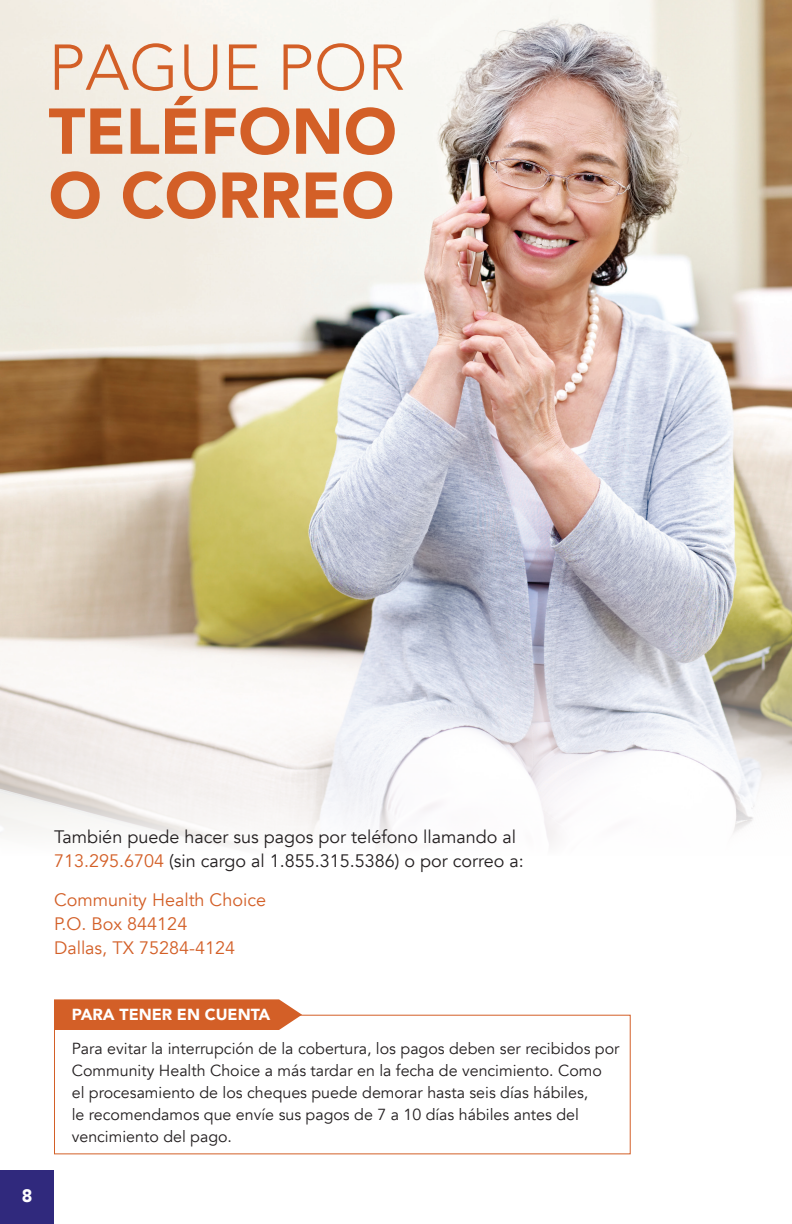
<style>
.page{position:relative;width:792px;height:1224px;background:#fff}
.page>*{position:absolute;margin:0;border:0;box-sizing:border-box;transform-origin:0 0}
.t1{font:900 64px/64px "Avenir";color:#d35f27}
.t2{font:300 64px "Avenir LT Std";color:#d35f27}
.t3{font:18px/24px "Avenir";color:#231f20}
.t4{font:18px/24px "Avenir";color:#d35f27}
.t5{font:900 18px "Avenir";color:#fff}
.t6{font:16px/22px "Avenir";color:#231f20}
.t7{font:900 16px "Avenir";color:#fff}
.s1{color:#d35f27}
</style>
<div class="page">
<img style="left:0;top:0;width:792px;height:847px">
<div style="left:0;top:1170px;width:54px;height:54px;background:#30297d"></div>
<svg style="left:54px;top:999px;width:248px;height:31px;background:#d56833"></svg>
<h1 class="t2" style="left:49px;top:30px;width:358px">PAGUE POR</h1>
<h1 class="t1" style="left:49px;top:98px;width:350px">TELÉFONO<br>O CORREO</h1>
<p class="t5" style="left:22px;top:1180px;width:12px">8</p>
<p class="t3" style="left:54px;top:826px;width:471px">También puede hacer sus pagos por teléfono llamando al<br><span class="s1">713.295.6704</span> (sin cargo al 1.855.315.5386) o por correo a:</p>
<p class="t4" style="left:54px;top:888px;width:214px">Community Health Choice<br>P.O. Box 844124<br>Dallas, TX 75284-4124</p>
<p class="t7" style="left:72px;top:1001px;width:200px">PARA TENER EN CUENTA</p>
<p class="t6" style="left:72px;top:1037px;width:549px">Para evitar la interrupción de la cobertura, los pagos deben ser recibidos por Community Health Choice a más tardar en la fecha de vencimiento. Como<br>el procesamiento de los cheques puede demorar hasta seis días hábiles,<br>le recomendamos que envíe sus pagos de 7 a 10 días hábiles antes del vencimiento del pago.</p>
</div>
